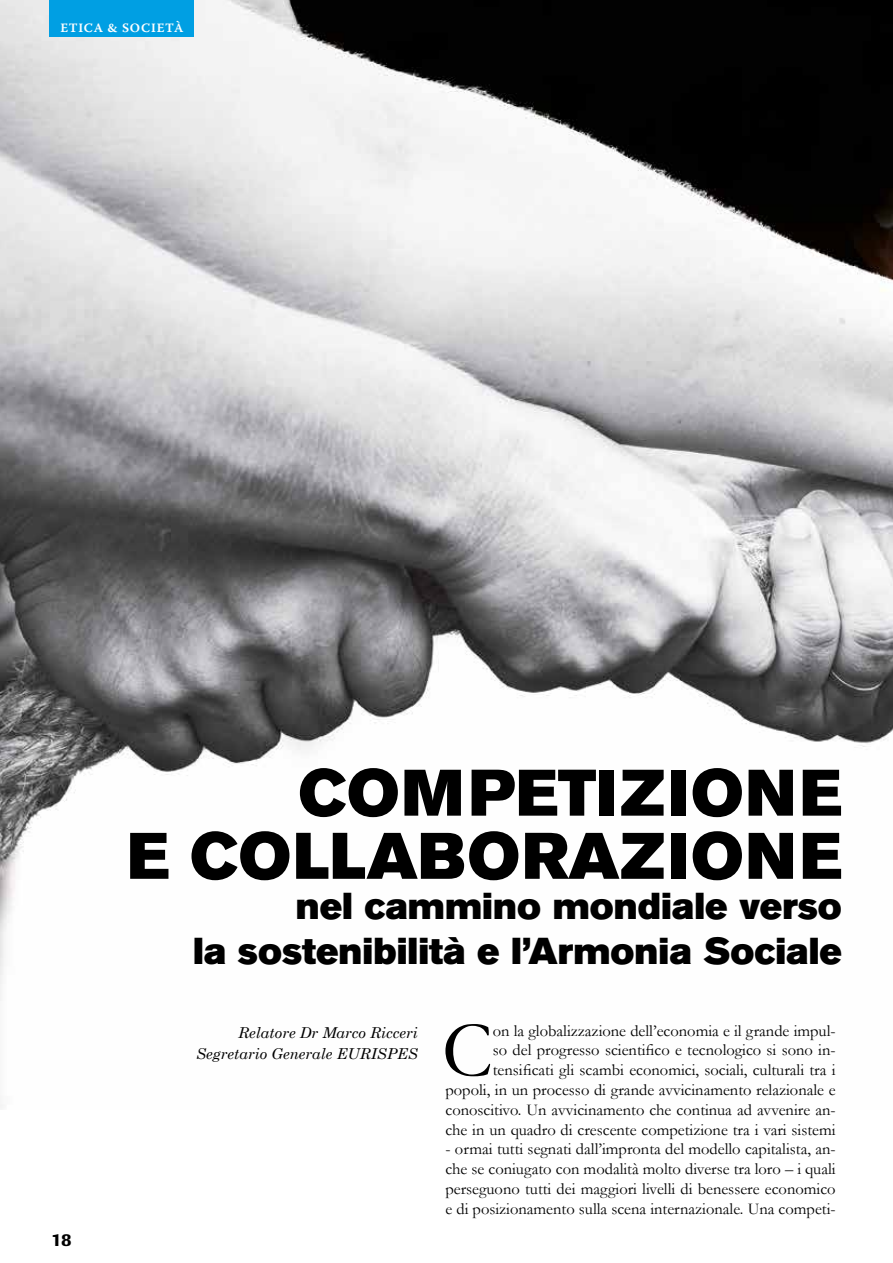
<style>
.page{position:relative;width:893px;height:1263px;background:#fff}
.page>*{position:absolute;margin:0;border:0;box-sizing:border-box;transform-origin:0 0}
.t1{font:79.95px "Garamond";color:#000}
.t2{font:64.95px/63.2px "Akzidenz Grotesk BE Super";letter-spacing:.03em;color:#000;text-align:right}
.t3{font:37.2px/44.5px "Akzidenz Grotesk BE Super";color:#000;text-align:right}
.t4{font:500 18px "Imago";color:#000}
.t5{font:16.5px/19.8px "Garamond";color:#000;text-align:right}
.t6{font:italic 15px/21px "Century Schoolbook";color:#000;text-align:right}
.t7{font:12.75px "Warnock Pro Semibold Capt";letter-spacing:.055em;color:#fff}
</style>
<div class="page">
<img style="left:0;top:0;width:893px;height:1108px">
<div style="left:50px;top:0;width:144px;height:37px;background:#009fe3"></div>
<p class="t7" style="left:60px;top:20px;width:124px">ETICA &amp; SOCIETÀ</p>
<h2 class="t2" style="left:127px;top:762px;width:716px">COMPETIZIONE<br>E COLLABORAZIONE</h2>
<h3 class="t3" style="left:193px;top:884px;width:650px">nel cammino mondiale verso<br>la sostenibilità e l’Armonia Sociale</h3>
<p class="t4" style="left:51px;top:1229px;width:22px">18</p>
<p class="t6" style="left:196px;top:1021px;width:223px">Relatore Dr Marco Ricceri<br>Segretario Generale EURISPES</p>
<h1 class="t1" style="left:442px;top:1002px;width:52px">C</h1>
<p class="t5" style="left:445px;top:1020px;width:392px">on la globalizzazione dell’economia e il grande impul-<br>so del progresso scientifico e tecnologico si sono in&shy;tensificati gli scambi economici, sociali, culturali tra i popoli, in un processo di grande avvicinamento relazionale e conoscitivo. Un avvicinamento che continua ad avvenire an&shy;che in un quadro di crescente competizione tra i vari sistemi</p>
<p class="t5" style="left:445px;top:1139px;width:392px;text-align:justify">- ormai tutti segnati dall’impronta del modello capitalista, an&shy;che se coniugato con modalità molto diverse tra loro – i quali perseguono tutti dei maggiori livelli di benessere economico e di posizionamento sulla scena internazionale. Una competi-</p>
</div>
